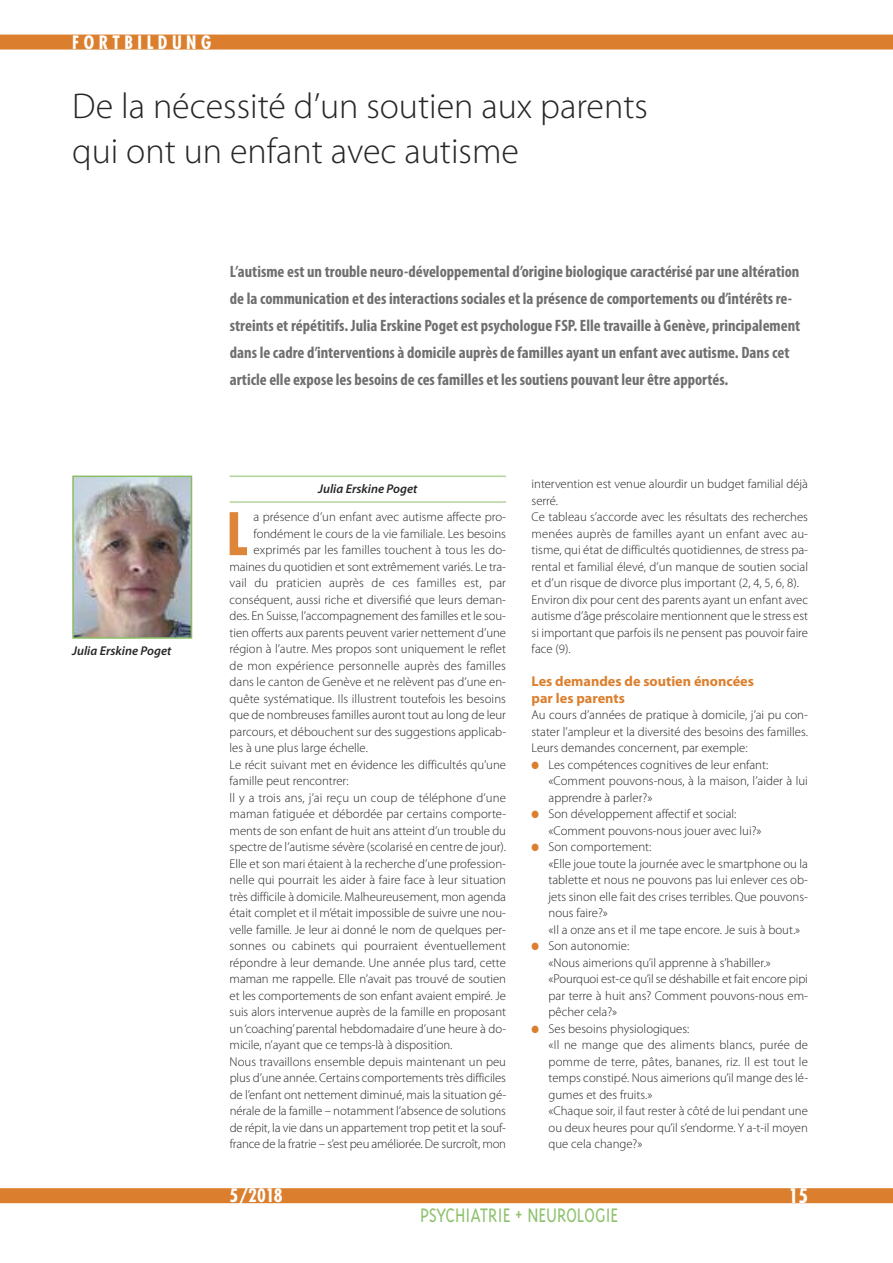
<style>
.page{position:relative;width:893px;height:1263px;background:#fff}
.page>*{position:absolute;margin:0;border:0;box-sizing:border-box;transform-origin:0 0}
.t1{font:700 condensed 57px "Futura";color:#dd8539}
.t2{font:300 36px/45px "Myriad Pro";color:#272526}
.t3{font:300 22.5px "Triplex";color:#8fc26e;scale:.88 1}
.t4{font:700 condensed 19.5px "Futura";color:#fff}
.t5{font:700 condensed 18px "Futura";letter-spacing:.25em;color:#fff}
.t6{font:700 condensed 16.5px/27px "Myriad Pro";color:#706f70}
.t7{font:700 14.25px/16.5px "Myriad Pro";color:#db7f2e}
.t8{font:300 12.75px/16.5px "Myriad Pro";color:#272526}
.t9{font:italic 600 12.75px "Myriad Pro";color:#272526}
.s1{color:#db7f2e}
</style>
<div class="page">
<div style="left:0;top:35px;width:893px;height:15px;background:#db7f2e"></div>
<div style="left:0;top:1188px;width:893px;height:15px;background:#db7f2e"></div>
<hr style="left:230px;top:476px;width:276px;height:1px;background:#b1d49a">
<hr style="left:230px;top:501px;width:276px;height:2px;background:#b1d49a">
<img style="left:75px;top:479px;width:114px;height:157px">
<div style="left:72px;top:476px;width:120px;height:163px;border:2px solid #89be66"></div>
<h3 class="t5" style="left:72px;top:34px;width:140px">FORTBILDUNG</h3>
<h2 class="t2" style="left:72px;top:86px;width:577px">De la nécessité d’un soutien aux parents qui ont un enfant avec autisme</h2>
<p class="t9" style="left:72px;top:646px;width:101px">Julia Erskine Poget</p>
<p class="t6" style="left:230px;top:259px;width:572px">L’autisme est un trouble neuro-développemental d’origine biologique caractérisé par une altération de la communication et des interactions sociales et la présence de comportements ou d’intérêts re&shy;streints et répétitifs. Julia Erskine Poget est psychologue FSP. Elle travaille à Genève, principalement dans le cadre d’interventions à domicile auprès de familles ayant un enfant avec autisme. Dans cet article elle expose les besoins de ces familles et les soutiens pouvant leur être apportés.</p>
<p class="t9" style="left:318px;top:484px;width:101px">Julia Erskine Poget</p>
<p class="t8" style="left:254px;top:509px;width:254px">a présence d’un enfant avec autisme affecte pro-</p>
<p class="t8" style="left:254px;top:526px;width:254px">fondément le cours de la vie familiale. Les besoins</p>
<p class="t8" style="left:254px;top:542px;width:254px">exprimés par les familles touchent à tous les do-</p>
<p class="t8" style="left:230px;top:559px;width:278px">maines du quotidien et sont extrêmement variés. Le tra-</p>
<p class="t8" style="left:230px;top:575px;width:278px">vail du praticien auprès de ces familles est, par</p>
<p class="t8" style="left:230px;top:592px;width:278px">conséquent, aussi riche et diversifié que leurs deman-</p>
<p class="t8" style="left:230px;top:608px;width:278px">des. En Suisse, l’accompagnement des familles et le sou-</p>
<p class="t8" style="left:230px;top:625px;width:278px">tien offerts aux parents peuvent varier nettement d’une</p>
<p class="t8" style="left:230px;top:641px;width:278px">région à l’autre. Mes propos sont uniquement le reflet</p>
<p class="t8" style="left:230px;top:658px;width:278px">de mon expérience personnelle auprès des familles</p>
<p class="t8" style="left:230px;top:674px;width:278px">dans le canton de Genève et ne relèvent pas d’une en-</p>
<p class="t8" style="left:230px;top:691px;width:278px">quête systématique. Ils illustrent toutefois les besoins</p>
<p class="t8" style="left:230px;top:707px;width:278px">que de nombreuses familles auront tout au long de leur</p>
<p class="t8" style="left:230px;top:724px;width:278px">parcours, et débouchent sur des suggestions applicab-</p>
<p class="t8" style="left:230px;top:740px;width:140px">les à une plus large échelle.</p>
<p class="t8" style="left:230px;top:757px;width:278px">Le récit suivant met en évidence les difficultés qu’une</p>
<p class="t8" style="left:230px;top:774px;width:121px">famille peut rencontrer:</p>
<p class="t8" style="left:230px;top:790px;width:278px">ll y a trois ans, j’ai reçu un coup de téléphone d’une</p>
<p class="t8" style="left:230px;top:807px;width:278px">maman fatiguée et débordée par certains comporte-</p>
<p class="t8" style="left:230px;top:823px;width:278px">ments de son enfant de huit ans atteint d’un trouble du</p>
<p class="t8" style="left:230px;top:840px;width:278px">spectre de l’autisme sévère (scolarisé en centre de jour).</p>
<p class="t8" style="left:230px;top:856px;width:278px">Elle et son mari étaient à la recherche d’une profession-</p>
<p class="t8" style="left:230px;top:873px;width:278px">nelle qui pourrait les aider à faire face à leur situation</p>
<p class="t8" style="left:230px;top:889px;width:278px">très difficile à domicile. Malheureusement, mon agenda</p>
<p class="t8" style="left:230px;top:905px;width:278px">était complet et il m’était impossible de suivre une nou-</p>
<p class="t8" style="left:230px;top:922px;width:278px">velle famille. Je leur ai donné le nom de quelques per-</p>
<p class="t8" style="left:230px;top:938px;width:278px">sonnes ou cabinets qui pourraient éventuellement</p>
<p class="t8" style="left:230px;top:955px;width:278px">répondre à leur demande. Une année plus tard, cette</p>
<p class="t8" style="left:230px;top:971px;width:278px">maman me rappelle. Elle n’avait pas trouvé de soutien</p>
<p class="t8" style="left:230px;top:988px;width:278px">et les comportements de son enfant avaient empiré. Je</p>
<p class="t8" style="left:230px;top:1004px;width:278px">suis alors intervenue auprès de la famille en proposant</p>
<p class="t8" style="left:230px;top:1021px;width:278px">un‘coaching’parental hebdomadaire d’une heure à do-</p>
<p class="t8" style="left:230px;top:1037px;width:224px">micile, n’ayant que ce temps-là à disposition.</p>
<p class="t8" style="left:230px;top:1054px;width:278px">Nous travaillons ensemble depuis maintenant un peu</p>
<p class="t8" style="left:230px;top:1070px;width:278px">plus d’une année. Certains comportements très difficiles</p>
<p class="t8" style="left:230px;top:1087px;width:278px">de l’enfant ont nettement diminué, mais la situation gé-</p>
<p class="t8" style="left:230px;top:1103px;width:278px">nérale de la famille – notamment l’absence de solutions</p>
<p class="t8" style="left:230px;top:1120px;width:278px">de répit, la vie dans un appartement trop petit et la souf-</p>
<p class="t8" style="left:230px;top:1136px;width:278px">france de la fratrie – s’est peu améliorée. De surcroît, mon</p>
<h1 class="t1" style="left:227px;top:509px;width:23px">L</h1>
<p class="t8" style="left:532px;top:476px;width:278px">intervention est venue alourdir un budget familial déjà serré.<br>Ce tableau s’accorde avec les résultats des recherches menées auprès de familles ayant un enfant avec au&shy;tisme, qui état de difficultés quotidiennes, de stress pa&shy;rental et familial élevé, d’un manque de soutien social et d’un risque de divorce plus important (2, 4, 5, 6, 8).<br>Environ dix pour cent des parents ayant un enfant avec autisme d’âge préscolaire mentionnent que le stress est si important que parfois ils ne pensent pas pouvoir faire face (9).</p>
<p class="t7" style="left:531px;top:674px;width:224px">Les demandes de soutien énoncées par les parents</p>
<p class="t8" style="left:531px;top:707px;width:278px;text-align:justify">Au cours d’années de pratique à domicile, j’ai pu con&shy;stater l’ampleur et la diversité des besoins des familles.<br>Leurs demandes concernent, par exemple:</p>
<p class="t8" style="left:549px;top:757px;width:261px;text-indent:-17px"><span class="s1">●</span> Les compétences cognitives de leur enfant: «Comment pouvons-nous, à la maison, l’aider à lui apprendre à parler?»</p>
<p class="t8" style="left:549px;top:806px;width:215px;text-indent:-17px"><span class="s1">●</span> Son développement affectif et social: «Comment pouvons-nous jouer avec lui?»</p>
<p class="t8" style="left:549px;top:839px;width:261px;text-indent:-17px"><span class="s1">●</span> Son comportement:<br>«Elle joue toute la journée avec le smartphone ou la tablette et nous ne pouvons pas lui enlever ces ob&shy;jets sinon elle fait des crises terribles. Que pouvons&shy;nous faire?»<br>«Il a onze ans et il me tape encore. Je suis à bout.»</p>
<p class="t8" style="left:549px;top:938px;width:261px;text-indent:-17px"><span class="s1">●</span> Son autonomie:<br>«Nous aimerions qu’il apprenne à s’habiller.» «Pourquoi est-ce qu’il se déshabille et fait encore pipi par terre à huit ans? Comment pouvons-nous em&shy;pêcher cela?»</p>
<p class="t8" style="left:549px;top:1021px;width:261px;text-indent:-17px"><span class="s1">●</span> Ses besoins physiologiques:<br>«Il ne mange que des aliments blancs, purée de pomme de terre, pâtes, bananes, riz. Il est tout le temps constipé. Nous aimerions qu’il mange des lé&shy;gumes et des fruits.»<br>«Chaque soir, il faut rester à côté de lui pendant une ou deux heures pour qu’il s’endorme. Y a-t-il moyen que cela change?»</p>
<h3 class="t5" style="left:230px;top:1188px;width:55px">5/2018</h3>
<h3 class="t4" style="left:789px;top:1187px;width:21px">15</h3>
<h3 class="t3" style="left:420px;top:1201px;width:227px">PSYCHIATRIE + NEUROLOGIE</h3>
</div>
